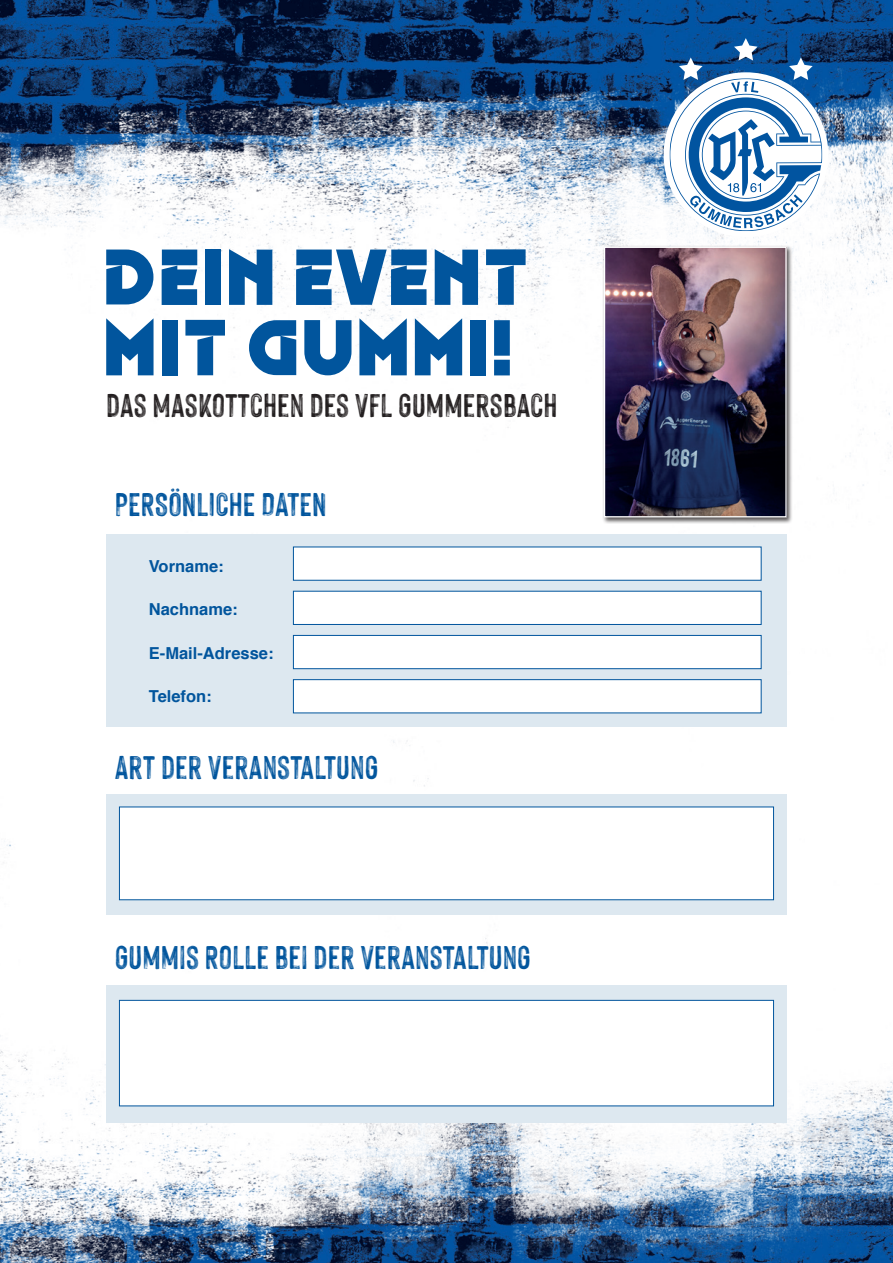
<style>
.page{position:relative;width:893px;height:1263px;background:#fff}
.page>*{position:absolute;margin:0;border:0;box-sizing:border-box;transform-origin:0 0}
.t1{font:81px/70.5px "VFL Oestrogen";color:#01559d}
.t2{font:36px "Hackney Personal Use Only";color:#01559d}
.t3{font:36px "Hackney Personal Use Only";color:#231f20}
.t4{font:700 16.5px "Helvetica";color:#01559d}
</style>
<div class="page">
<img style="left:0;top:0;width:893px;height:65px">
<img style="left:0;top:68px;width:893px;height:1195px">
<div style="left:663px;top:72px;width:165px;height:165px;background:#fff;border-radius:50%"></div>
<svg style="left:669px;top:38px;width:153px;height:193px"></svg>
<div style="left:106px;top:534px;width:681px;height:192px;background:#dde8f0"></div>
<div style="left:293px;top:547px;width:468px;height:34px;background:#fff;border:1px solid #01559d"></div>
<div style="left:293px;top:591px;width:468px;height:34px;background:#fff;border:1px solid #01559d"></div>
<div style="left:293px;top:635px;width:468px;height:34px;background:#fff;border:1px solid #01559d"></div>
<div style="left:293px;top:679px;width:468px;height:34px;background:#fff;border:1px solid #01559d"></div>
<div style="left:106px;top:794px;width:681px;height:121px;background:#dde8f0"></div>
<div style="left:119px;top:806px;width:655px;height:94px;background:#fff"></div>
<div style="left:602px;top:245px;width:191px;height:279px;background:#231f20;opacity:.75"></div>
<img style="left:606px;top:249px;width:179px;height:266px">
<div style="left:604px;top:247px;width:183px;height:270px;border:1px solid #fff"></div>
<div style="left:106px;top:985px;width:681px;height:138px;background:#dde8f0"></div>
<div style="left:119px;top:1000px;width:655px;height:106px;background:#fff;border:1px solid #01559d"></div>
<h1 class="t1" style="left:106px;top:237px;width:429px">DEIN EVENT<br>MIT GUMMI!</h1>
<p class="t3" style="left:106px;top:386px;width:453px">DAS MASKOTTCHEN DES VFL GUMMERSBACH</p>
<p class="t2" style="left:115px;top:484px;width:213px">PERSÖNLICHE DATEN</p>
<p class="t4" style="left:149px;top:553px;width:76px">Vorname:</p>
<p class="t4" style="left:149px;top:596px;width:90px">Nachname:</p>
<p class="t4" style="left:149px;top:640px;width:126px">E-Mail-Adresse:</p>
<p class="t4" style="left:149px;top:683px;width:64px">Telefon:</p>
<p class="t2" style="left:115px;top:747px;width:265px">ART DER VERANSTALTUNG</p>
<p class="t2" style="left:115px;top:937px;width:418px">GUMMIS ROLLE BEI DER VERANSTALTUNG</p>
</div>
